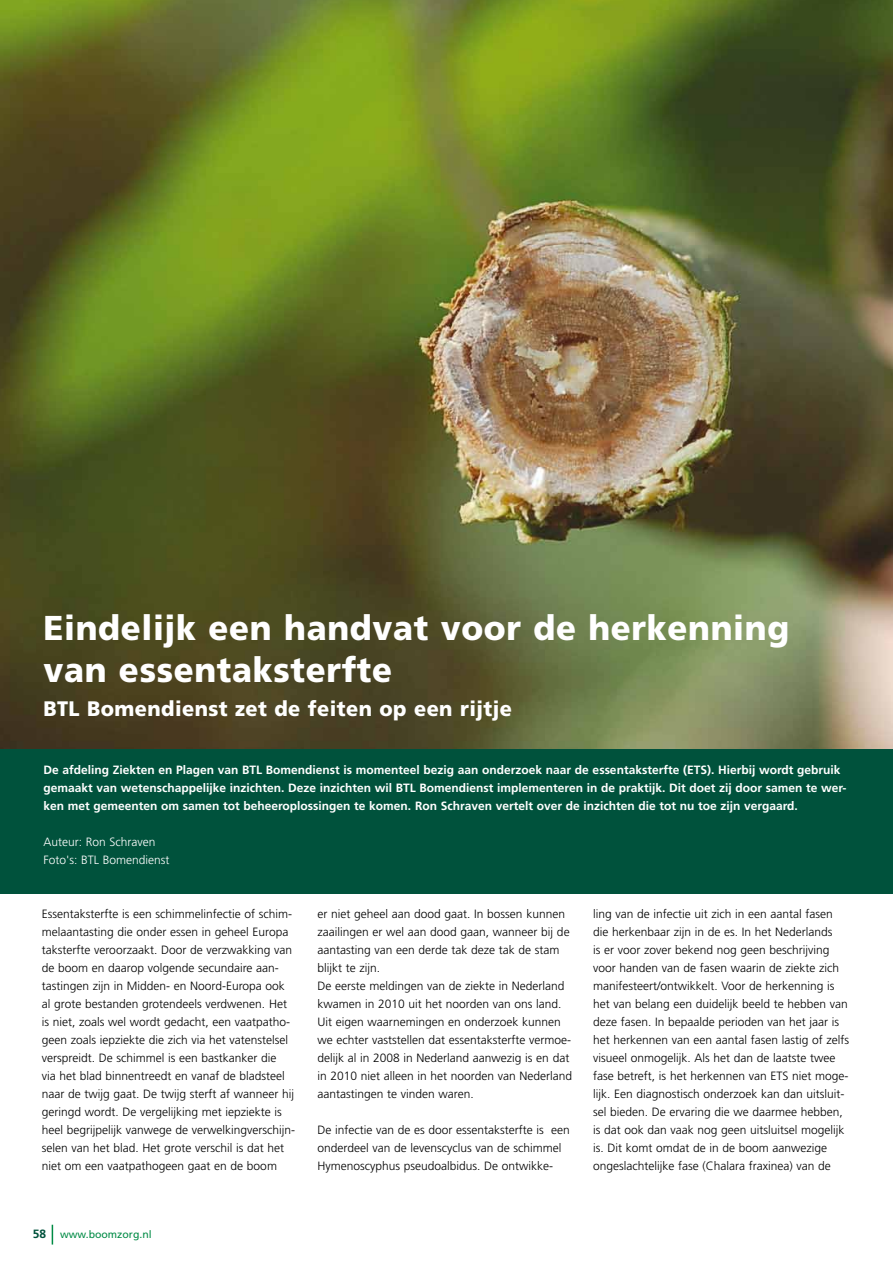
<style>
.page{position:relative;width:893px;height:1263px;background:#fff}
.page>*{position:absolute;margin:0;border:0;box-sizing:border-box;transform-origin:0 0}
.t1{font:900 34.5px/42px "Frutiger";letter-spacing:.02em;color:#fff;scale:.95 1}
.t2{font:900 21px "Frutiger";letter-spacing:.02em;color:#fff;scale:.95 1}
.t3{font:300 12px/18px "Frutiger";color:#000}
.t4{font:700 12px/18px "Frutiger";color:#fff}
.t5{font:300 12px/18px "Frutiger";color:#fff}
.t6{font:10.5px "Frutiger";color:#008b45}
.s1{font-weight:700;font-size:12px;color:#00523c}
</style>
<div class="page">
<svg style="left:52px;top:1225px;width:1px;height:19px"></svg>
<img style="left:0;top:0;width:893px;height:749px">
<div style="left:0;top:749px;width:893px;height:144px;background:#00523c"></div>
<h1 class="t1" style="left:43px;top:606px;width:787px">Eindelijk een handvat voor de herkenning van essentaksterfte</h1>
<h2 class="t2" style="left:43px;top:696px;width:495px">BTL Bomendienst zet de feiten op een rijtje</h2>
<p class="t4" style="left:43px;top:761px;width:805px">De afdeling Ziekten en Plagen van BTL Bomendienst is momenteel bezig aan onderzoek naar de essentaksterfte (ETS). Hierbij wordt gebruik gemaakt van wetenschappelijke inzichten. Deze inzichten wil BTL Bomendienst implementeren in de praktijk. Dit doet zij door samen te wer&shy;ken met gemeenten om samen tot beheeroplossingen te komen. Ron Schraven vertelt over de inzichten die tot nu toe zijn vergaard.</p>
<p class="t5" style="left:43px;top:833px;width:128px">Auteur: Ron Schraven<br>Foto's: BTL Bomendienst</p>
<p class="t3" style="left:42px;top:905px;width:255px">Essentaksterfte is een schimmelinfectie of schim&shy;melaantasting die onder essen in geheel Europa taksterfte veroorzaakt. Door de verzwakking van de boom en daarop volgende secundaire aan&shy;tastingen zijn in Midden- en Noord-Europa ook al grote bestanden grotendeels verdwenen. Het is niet, zoals wel wordt gedacht, een vaatpatho&shy;geen zoals iepziekte die zich via het vatenstelsel verspreidt. De schimmel is een bastkanker die<br>via het blad binnentreedt en vanaf de bladsteel naar de twijg gaat. De twijg sterft af wanneer hij geringd wordt. De vergelijking met iepziekte is heel begrijpelijk vanwege de verwelkingverschijn&shy;selen van het blad. Het grote verschil is dat het niet om een vaatpathogeen gaat en de boom</p>
<p class="t3" style="left:318px;top:905px;width:256px">er niet geheel aan dood gaat. In bossen kunnen zaailingen er wel aan dood gaan, wanneer bij de aantasting van een derde tak deze tak de stam blijkt te zijn.<br>De eerste meldingen van de ziekte in Nederland kwamen in 2010 uit het noorden van ons land.<br>Uit eigen waarnemingen en onderzoek kunnen we echter vaststellen dat essentaksterfte vermoe&shy;delijk al in 2008 in Nederland aanwezig is en dat in 2010 niet alleen in het noorden van Nederland aantastingen te vinden waren.</p>
<p class="t3" style="left:318px;top:1121px;width:254px">De infectie van de es door essentaksterfte is een onderdeel van de levenscyclus van de schimmel<br>Hymenoscyphus pseudoalbidus. De ontwikke-</p>
<p class="t3" style="left:593px;top:905px;width:258px">ling van de infectie uit zich in een aantal fasen die herkenbaar zijn in de es. In het Nederlands<br>is er voor zover bekend nog geen beschrijving voor handen van de fasen waarin de ziekte zich manifesteert/ontwikkelt. Voor de herkenning is het van belang een duidelijk beeld te hebben van deze fasen. In bepaalde perioden van het jaar is het herkennen van een aantal fasen lastig of zelfs visueel onmogelijk. Als het dan de laatste twee fase betreft, is het herkennen van ETS niet moge&shy;lijk. Een diagnostisch onderzoek kan dan uitsluit&shy;sel bieden. De ervaring die we daarmee hebben, is dat ook dan vaak nog geen uitsluitsel mogelijk is. Dit komt omdat de in de boom aanwezige ongeslachtelijke fase (Chalara fraxinea) van de</p>
<p class="t6" style="left:33px;top:1228px;width:120px"><span class="s1">58</span> www.boomzorg.nl</p>
</div>
